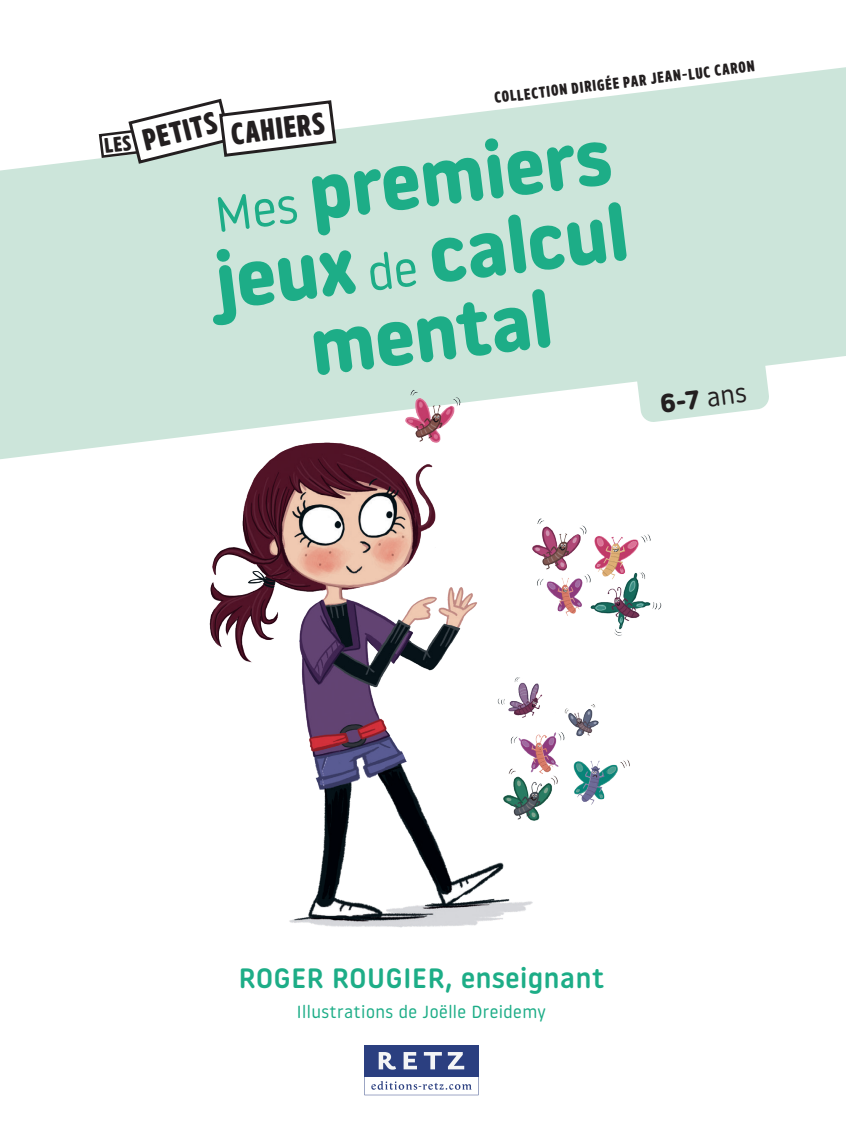
<style>
.page{position:relative;width:846px;height:1141px;background:#fff}
.page>*{position:absolute;margin:0;border:0;box-sizing:border-box;transform-origin:0 0}
.t1{font:700 77px/77px "Noway Round";color:#1dad87;text-align:center}
.t2{font:30.62px "Timeout Sans";color:#231f20}
.t3{font:500 28px "Noway Round";letter-spacing:.025em;color:#1dad87}
.t4{font:700 26.25px "Noway Round";color:#231f20}
.t5{font:17.5px "Noway Round";letter-spacing:.025em;color:#1dad87}
.t6{font:15.75px "Timeout Sans";color:#231f20}
.s1{font-weight:400;font-size:49px}
.s2{font-weight:400}
</style>
<div class="page">
<svg style="left:0;top:67px;width:845px;height:393px;fill:#cce5da"></svg>
<img style="left:126px;top:178px;width:586px;height:750px">
<div style="left:364px;top:1045px;width:114px;height:32px;background:#2b3f80"></div>
<svg style="left:378px;top:1052px;width:86px;height:18px"></svg>
<svg style="left:364px;top:1077px;width:114px;height:18px"></svg>
<svg style="left:97px;top:97px;width:241px;height:69px"></svg>
<p class="t6" style="left:493px;top:85px;width:264px;rotate:-7deg">Collection dirigée par Jean-Luc Caron</p>
<h2 class="t2" style="left:137px;top:116px;width:77px;rotate:-14deg">PETITS</h2>
<h2 class="t2" style="left:228px;top:109px;width:95px;rotate:-7deg">CAHIERS</h2>
<h1 class="t1" style="left:202px;top:169px;width:416px;rotate:-7deg"><span class="s1">Mes</span> premiers jeux <span class="s1">de</span> calcul mental</h1>
<h3 class="t4" style="left:658px;top:388px;width:88px;rotate:-7deg">6-7 <span class="s2">ans</span></h3>
<h3 class="t3" style="left:239px;top:958px;width:367px">ROGER ROUGIER, enseignant</h3>
<p class="t5" style="left:297px;top:999px;width:250px">Illustrations de Joëlle Dreidemy</p>
</div>
